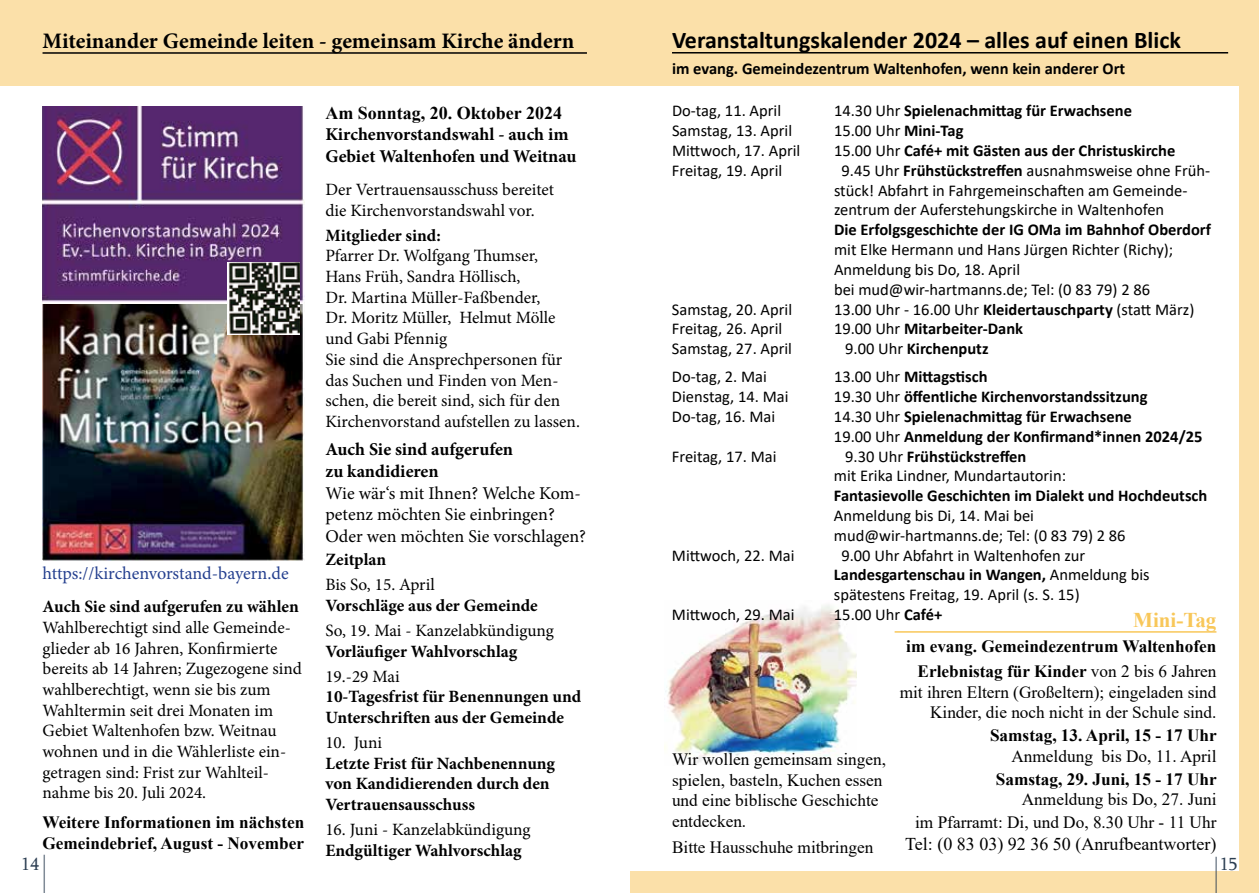
<style>
.page{position:relative;width:1259px;height:893px;background:#fff}
.page>*{position:absolute;margin:0;border:0;box-sizing:border-box;transform-origin:0 0}
.t1{font:700 24px "Calibri";color:#000}
.t2{font:700 22.2px "Minion Pro";color:#000}
.t3{font:700 21px "Times New Roman";color:#f8c759}
.t4{font:700 18px/21.6px "Minion Pro";color:#000}
.t5{font:18px/21.6px "Minion Pro";letter-spacing:-.005em;color:#000}
.t6{font:18px "Times New Roman";color:#000}
.t7{font:18px "Minion Pro";letter-spacing:-.005em;color:#25408f}
.t8{font:700 18px "Times New Roman";color:#000}
.t9{font:18px "Sylfaen";color:#2b3d51}
.t10{font:17.25px/20.7px "Minion Pro";color:#000}
.t11{font:17.25px/20.7px "Times New Roman";color:#000;text-align:right}
.t12{font:700 17.25px/20.7px "Minion Pro";color:#000}
.t13{font:700 17.25px/24.9px "Times New Roman";color:#000;text-align:right}
.t14{font:16.5px/19.8px "Calibri";color:#000}
.t15{font:700 16.5px/19.8px "Calibri";color:#000}
.s1{font-weight:400}
.s2{font-weight:700}
</style>
<div class="page">
<img style="left:665px;top:605px;width:191px;height:160px">
<div style="left:0;top:0;width:1259px;height:85px;background:#fbe0a9"></div>
<div style="left:631px;top:872px;width:628px;height:21px;background:#fbe0a9"></div>
<hr style="left:672px;top:52px;width:556px;height:2px;background:#000">
<div style="left:1239px;top:0;width:20px;height:893px;background:#fbe0a9"></div>
<hr style="left:44px;top:855px;width:1px;height:38px;background:#2b3d51">
<hr style="left:1215px;top:857px;width:2px;height:36px;background:#2b3d51">
<hr style="left:894px;top:631px;width:322px;height:2px;background:#f8c759">
<img style="left:43px;top:106px;width:261px;height:198px">
<hr style="left:43px;top:52px;width:544px;height:2px;background:#000">
<img style="left:43px;top:304px;width:261px;height:257px">
<img style="left:228px;top:263px;width:71px;height:71px">
<h1 class="t1" style="left:672px;top:23px;width:510px">Veranstaltungskalender 2024 – alles auf einen Blick</h1>
<p class="t15" style="left:672px;top:59px;width:455px">im evang. Gemeindezentrum Waltenhofen, wenn kein anderer Ort</p>
<p class="t14" style="left:672px;top:101px;width:111px">Do-tag, 11. April</p>
<p class="t15" style="left:834px;top:101px;width:299px"><span class="s1">14.30 Uhr</span> Spielenachmittag für Erwachsene</p>
<p class="t14" style="left:672px;top:120px;width:122px">Samstag, 13. April</p>
<p class="t14" style="left:834px;top:120px;width:131px">15.00 Uhr <span class="s2">Mini-Tag</span></p>
<p class="t14" style="left:672px;top:140px;width:130px">Mittwoch, 17. April</p>
<p class="t15" style="left:834px;top:140px;width:343px"><span class="s1">15.00 Uhr</span> Café+ mit Gästen aus der Christuskirche</p>
<p class="t14" style="left:672px;top:160px;width:112px">Freitag, 19. April</p>
<p class="t14" style="left:834px;top:160px;width:378px;text-indent:7px">9.45 Uhr <span class="s2">Frühstückstreffen</span> ausnahmsweise ohne Früh&shy;stück! Abfahrt in Fahrgemeinschaften am Gemeinde&shy;zentrum der Auferstehungskirche in Waltenhofen</p>
<p class="t15" style="left:834px;top:220px;width:378px">Die Erfolgsgeschichte der IG OMa im Bahnhof Oberdorf</p>
<p class="t14" style="left:834px;top:239px;width:341px">mit Elke Hermann und Hans Jürgen Richter (Richy);<br>Anmeldung bis Do, 18. April<br>bei mud@wir-hartmanns.de; Tel: (0 83 79) 2 86</p>
<p class="t14" style="left:672px;top:299px;width:122px">Samstag, 20. April</p>
<p class="t14" style="left:834px;top:299px;width:362px">13.00 Uhr - 16.00 Uhr <span class="s2">Kleidertauschparty</span> (statt März)</p>
<p class="t14" style="left:672px;top:318px;width:112px">Freitag, 26. April</p>
<p class="t15" style="left:834px;top:319px;width:191px"><span class="s1">19.00 Uhr</span> Mitarbeiter-Dank</p>
<p class="t14" style="left:672px;top:338px;width:122px">Samstag, 27. April</p>
<p class="t15" style="left:845px;top:338px;width:145px"><span class="s1">9.00 Uhr</span> Kirchenputz</p>
<p class="t14" style="left:672px;top:367px;width:96px">Do-tag, 2. Mai</p>
<p class="t15" style="left:834px;top:367px;width:155px"><span class="s1">13.00 Uhr</span> Mittagstisch</p>
<p class="t14" style="left:672px;top:386px;width:118px">Dienstag, 14. Mai</p>
<p class="t15" style="left:834px;top:387px;width:315px"><span class="s1">19.30 Uhr</span> öffentliche Kirchenvorstandssitzung</p>
<p class="t14" style="left:672px;top:406px;width:105px">Do-tag, 16. Mai</p>
<p class="t15" style="left:834px;top:406px;width:370px"><span class="s1">14.30 Uhr</span> Spielenachmittag für Erwachsene<br><span class="s1">19.00 Uhr</span> Anmeldung der Konfirmand*innen 2024/25</p>
<p class="t14" style="left:672px;top:446px;width:106px">Freitag, 17. Mai</p>
<p class="t14" style="left:834px;top:446px;width:234px;text-indent:11px">9.30 Uhr <span class="s2">Frühstückstreffen<br></span>mit Erika Lindner, Mundartautorin:</p>
<p class="t15" style="left:834px;top:486px;width:375px">Fantasievolle Geschichten im Dialekt und Hochdeutsch</p>
<p class="t14" style="left:834px;top:505px;width:293px">Anmeldung bis Di, 14. Mai bei mud@wir-hartmanns.de; Tel: (0 83 79) 2 86</p>
<p class="t14" style="left:672px;top:545px;width:124px">Mittwoch, 22. Mai</p>
<p class="t14" style="left:834px;top:545px;width:317px;text-indent:7px">9.00 Uhr Abfahrt in Waltenhofen zur<br><span class="s2">Landesgartenschau in Wangen,</span> Anmeldung bis spätestens Freitag, 19. April (s. S. 15)</p>
<p class="t14" style="left:672px;top:604px;width:124px">Mittwoch, 29. Mai</p>
<p class="t14" style="left:834px;top:604px;width:110px">15.00 Uhr <span class="s2">Café+</span></p>
<h2 class="t2" style="left:43px;top:25px;width:533px">Miteinander Gemeinde leiten - gemeinsam Kirche ändern</h2>
<p class="t8" style="left:325px;top:99px;width:238px">Am Sonntag, 20. Oktober 2024</p>
<p class="t4" style="left:325px;top:123px;width:253px">Kirchenvorstandswahl - auch im<br>Gebiet Waltenhofen und Weitnau</p>
<p class="t10" style="left:325px;top:179px;width:230px">Der Vertrauensausschuss bereitet die Kirchenvorstandswahl vor.</p>
<p class="t12" style="left:325px;top:225px;width:117px">Mitglieder sind:</p>
<p class="t10" style="left:325px;top:246px;width:256px">Pfarrer Dr. Wolfgang Thumser,<br>Hans Früh, Sandra Höllisch,<br>Dr. Martina Müller-Faßbender,<br>Dr. Moritz Müller, Helmut Mölle und Gabi Pfennig<br>Sie sind die Ansprechpersonen für das Suchen und Finden von Men&shy;schen, die bereit sind, sich für den<br>Kirchenvorstand aufstellen zu lassen.</p>
<p class="t4" style="left:325px;top:439px;width:189px">Auch Sie sind aufgerufen zu kandidieren</p>
<p class="t5" style="left:325px;top:482px;width:262px">Wie wär‘s mit Ihnen? Welche Kom&shy;petenz möchten Sie einbringen?<br>Oder wen möchten Sie vorschlagen?</p>
<p class="t12" style="left:325px;top:549px;width:62px">Zeitplan</p>
<p class="t10" style="left:325px;top:574px;width:111px">Bis So, 15. April</p>
<p class="t12" style="left:325px;top:595px;width:214px">Vorschläge aus der Gemeinde</p>
<p class="t10" style="left:325px;top:620px;width:230px">So, 19. Mai - Kanzelabkündigung</p>
<p class="t12" style="left:325px;top:641px;width:194px">Vorläufiger Wahlvorschlag</p>
<p class="t10" style="left:325px;top:666px;width:76px">19.-29 Mai</p>
<p class="t12" style="left:325px;top:686px;width:257px">10-Tagesfrist für Benennungen und<br>Unterschriften aus der Gemeinde</p>
<p class="t10" style="left:325px;top:732px;width:58px">10. Juni</p>
<p class="t12" style="left:325px;top:752px;width:231px">Letzte Frist für Nachbenennung von Kandidierenden durch den<br>Vertrauensausschuss</p>
<p class="t10" style="left:325px;top:819px;width:207px">16. Juni - Kanzelabkündigung</p>
<p class="t12" style="left:325px;top:840px;width:198px">Endgültiger Wahlvorschlag</p>
<p class="t7" style="left:43px;top:561px;width:248px">https://kirchenvorstand-bayern.de</p>
<p class="t12" style="left:43px;top:596px;width:258px">Auch Sie sind aufgerufen zu wählen</p>
<p class="t10" style="left:43px;top:617px;width:261px">Wahlberechtigt sind alle Gemeinde&shy;glieder ab 16 Jahren, Konfirmierte bereits ab 14 Jahren; Zugezogene sind wahlberechtigt, wenn sie bis zum Wahltermin seit drei Monaten im Gebiet Waltenhofen bzw. Weitnau wohnen und in die Wählerliste ein&shy;getragen sind: Frist zur Wahlteil&shy;nahme bis 20. Juli 2024.</p>
<p class="t3" style="left:1133px;top:605px;width:85px">Mini-Tag</p>
<p class="t13" style="left:906px;top:633px;width:312px">im evang. Gemeindezentrum Waltenhofen<br>Erlebnistag für Kinder <span class="s1">von 2 bis 6 Jahren</span></p>
<p class="t11" style="left:899px;top:681px;width:318px">mit ihren Eltern (Großeltern); eingeladen sind<br>Kinder, die noch nicht in der Schule sind.</p>
<p class="t13" style="left:990px;top:722px;width:228px">Samstag, 13. April, 15 - 17 Uhr</p>
<p class="t11" style="left:1011px;top:745px;width:206px">Anmeldung bis Do, 11. April</p>
<p class="t13" style="left:995px;top:766px;width:222px">Samstag, 29. Juni, 15 - 17 Uhr</p>
<p class="t11" style="left:915px;top:787px;width:303px;line-height:22.8px">Anmeldung bis Do, 27. Juni<br>im Pfarramt: Di, und Do, 8.30 Uhr - 11 Uhr</p>
<p class="t6" style="left:905px;top:831px;width:313px">Tel: (0 83 03) 92 36 50 (Anrufbeantworter)</p>
<p class="t11" style="left:672px;top:748px;width:215px;text-align:left">Wir wollen gemeinsam singen, spielen, basteln, Kuchen essen und eine biblische Geschichte entdecken.</p>
<p class="t11" style="left:672px;top:836px;width:203px">Bitte Hausschuhe mitbringen</p>
<p class="t13" style="left:43px;top:811px;width:263px;line-height:21.6px;text-align:left">Weitere Informationen im nächsten<br>Gemeindebrief, August - November</p>
<p class="t9" style="left:21px;top:852px;width:19px">14</p>
<p class="t9" style="left:1219px;top:852px;width:19px">15</p>
</div>
